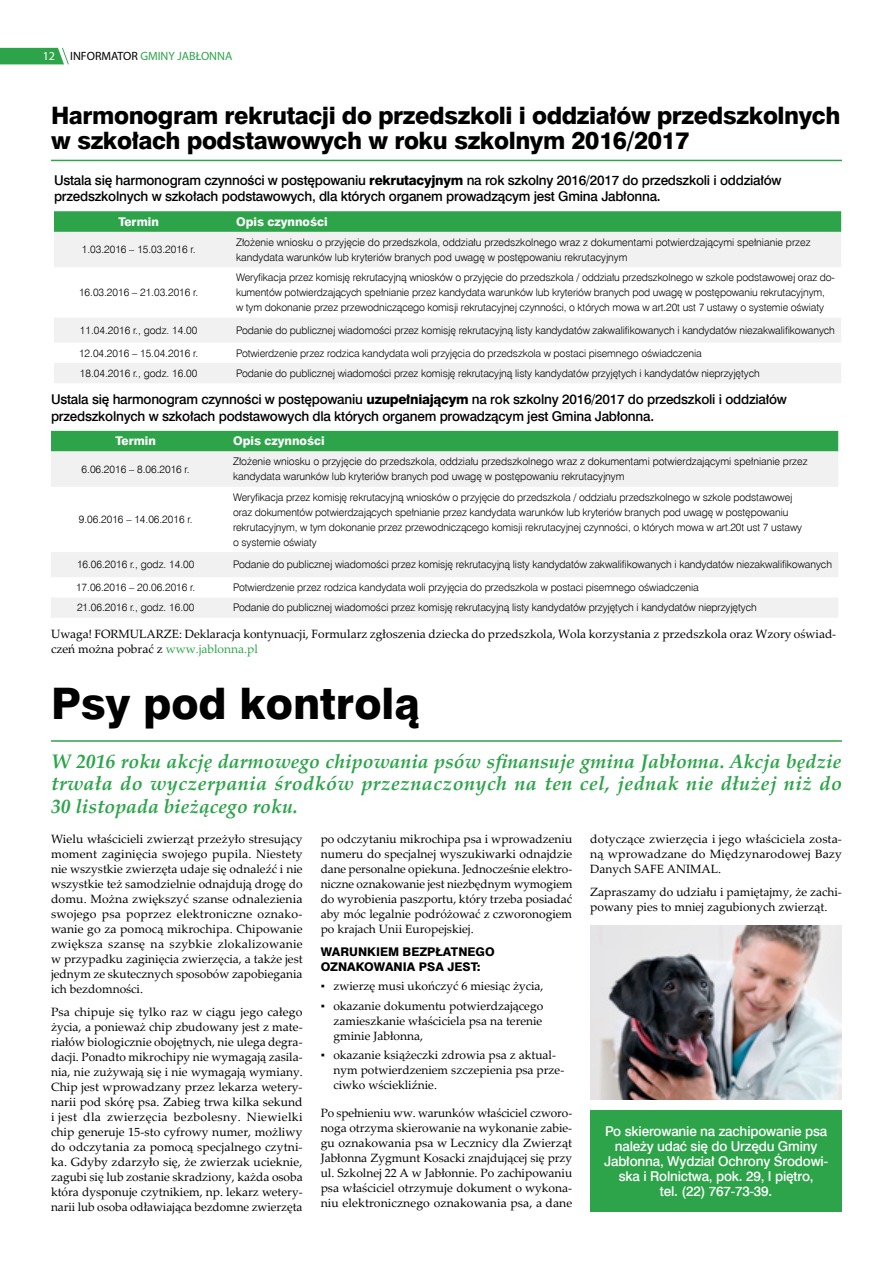
<style>
.page{position:relative;width:893px;height:1263px;background:#fff}
.page>*{position:absolute;margin:0;border:0;box-sizing:border-box;transform-origin:0 0}
.t1{font:43.5px "Swis 721 Hv EU";color:#000}
.t2{font:24px/25.5px "Swis 721 Hv EU";letter-spacing:-.015em;color:#000}
.t3{font:italic 700 19.5px/22.5px "Palatino Linotype";letter-spacing:.01em;color:#2da44a;text-align:justify}
.t4{font:13.5px/16.2px "Swis 721 Md EU";letter-spacing:-.015em;color:#000}
.t5{font:13.5px/15px "Swis 721 Md EU";letter-spacing:-.015em;color:#fff;text-align:center}
.t6{font:12px/15px "Palatino Linotype";color:#000;text-align:justify}
.t7{font:12px/15px "Swis 721 Hv EU";color:#000}
.t8{font:12px "Swis 721 Hv EU";color:#fff}
.t9{font:12px "Myriad Pro";color:#2da44a}
.t10{font:12px "Myriad Pro";color:#fff}
.t11{font:10.5px/15px "Swis 721 Lt EU";letter-spacing:-.005em;color:#000}
.s1{color:#000}
.s2{font-family:"Swis 721 Hv EU"}
.s3{color:#2da44a}
</style>
<div class="page">
<svg style="left:0;top:48px;width:69px;height:17px"></svg>
<hr style="left:51px;top:740px;width:791px;height:2px;background:#2da44a">
<div style="left:590px;top:1110px;width:252px;height:102px;background:#2da44a"></div>
<img style="left:590px;top:925px;width:252px;height:175px">
<svg style="left:54px;top:211px;width:787px;height:21px;background:#31a54d"></svg>
<svg style="left:54px;top:232px;width:787px;height:151px;fill:#f1f1f2"></svg>
<div style="left:51px;top:431px;width:787px;height:20px;background:#2da44a"></div>
<svg style="left:51px;top:451px;width:787px;height:167px"></svg>
<hr style="left:51px;top:160px;width:791px;height:1px;background:#2da44a">
<p class="t10" style="left:43px;top:49px;width:14px">12</p>
<p class="t9" style="left:70px;top:49px;width:164px"><span class="s1">INFORMATOR</span> GMINY JABŁONNA</p>
<h2 class="t2" style="left:51px;top:103px;width:791px">Harmonogram rekrutacji do przedszkoli i oddziałów przedszkolnych w szkołach podstawowych w roku szkolnym 2016/2017</h2>
<p class="t4" style="left:54px;top:173px;width:729px">Ustala się harmonogram czynności w postępowaniu <span class="s2">rekrutacyjnym</span> na rok szkolny 2016/2017 do przedszkoli i oddziałów przedszkolnych w szkołach podstawowych, dla których organem prowadzącym jest Gmina Jabłonna.</p>
<p class="t8" style="left:118px;top:214px;width:42px">Termin</p>
<p class="t8" style="left:236px;top:214px;width:93px">Opis czynności</p>
<p class="t11" style="left:82px;top:242px;width:115px">1.03.2016 – 15.03.2016 r.</p>
<p class="t11" style="left:236px;top:235px;width:576px">Złożenie wniosku o przyjęcie do przedszkola, oddziału przedszkolnego wraz z dokumentami potwierdzającymi spełnianie przez kandydata warunków lub kryteriów branych pod uwagę w postępowaniu rekrutacyjnym</p>
<p class="t11" style="left:79px;top:285px;width:121px">16.03.2016 – 21.03.2016 r.</p>
<p class="t11" style="left:236px;top:270px;width:600px">Weryfikacja przez komisję rekrutacyjną wniosków o przyjęcie do przedszkola / oddziału przedszkolnego w szkole podstawowej oraz do&shy;kumentów potwierdzających spełnianie przez kandydata warunków lub kryteriów branych pod uwagę w postępowaniu rekrutacyjnym,<br>w tym dokonanie przez przewodniczącego komisji rekrutacyjnej czynności, o których mowa w art.20t ust 7 ustawy o systemie oświaty</p>
<p class="t11" style="left:80px;top:323px;width:119px">11.04.2016 r., godz. 14.00</p>
<p class="t11" style="left:236px;top:323px;width:600px">Podanie do publicznej wiadomości przez komisję rekrutacyjną listy kandydatów zakwalifikowanych i kandydatów niezakwalifikowanych</p>
<p class="t11" style="left:79px;top:345px;width:121px">12.04.2016 – 15.04.2016 r.</p>
<p class="t11" style="left:236px;top:345px;width:467px">Potwierdzenie przez rodzica kandydata woli przyjęcia do przedszkola w postaci pisemnego oświadczenia</p>
<p class="t11" style="left:80px;top:366px;width:119px">18.04.2016 r., godz. 16.00</p>
<p class="t11" style="left:236px;top:366px;width:525px">Podanie do publicznej wiadomości przez komisję rekrutacyjną listy kandydatów przyjętych i kandydatów nieprzyjętych</p>
<p class="t4" style="left:51px;top:392px;width:737px">Ustala się harmonogram czynności w postępowaniu <span class="s2">uzupełniającym</span> na rok szkolny 2016/2017 do przedszkoli i oddziałów przedszkolnych w szkołach podstawowych dla których organem prowadzącym jest Gmina Jabłonna.</p>
<p class="t8" style="left:115px;top:434px;width:42px">Termin</p>
<p class="t8" style="left:233px;top:434px;width:93px">Opis czynności</p>
<p class="t11" style="left:82px;top:462px;width:110px">6.06.2016 – 8.06.2016 r.</p>
<p class="t11" style="left:233px;top:454px;width:576px">Złożenie wniosku o przyjęcie do przedszkola, oddziału przedszkolnego wraz z dokumentami potwierdzającymi spełnianie przez kandydata warunków lub kryteriów branych pod uwagę w postępowaniu rekrutacyjnym</p>
<p class="t11" style="left:79px;top:512px;width:115px">9.06.2016 – 14.06.2016 r.</p>
<p class="t11" style="left:233px;top:490px;width:570px">Weryfikacja przez komisję rekrutacyjną wniosków o przyjęcie do przedszkola / oddziału przedszkolnego w szkole podstawowej oraz dokumentów potwierdzających spełnianie przez kandydata warunków lub kryteriów branych pod uwagę w postępowaniu rekrutacyjnym, w tym dokonanie przez przewodniczącego komisji rekrutacyjnej czynności, o których mowa w art.20t ust 7 ustawy o systemie oświaty</p>
<p class="t11" style="left:77px;top:557px;width:119px">16.06.2016 r., godz. 14.00</p>
<p class="t11" style="left:233px;top:557px;width:600px">Podanie do publicznej wiadomości przez komisję rekrutacyjną listy kandydatów zakwalifikowanych i kandydatów niezakwalifikowanych</p>
<p class="t11" style="left:76px;top:580px;width:121px">17.06.2016 – 20.06.2016 r.</p>
<p class="t11" style="left:233px;top:580px;width:467px">Potwierdzenie przez rodzica kandydata woli przyjęcia do przedszkola w postaci pisemnego oświadczenia</p>
<p class="t11" style="left:77px;top:600px;width:119px">21.06.2016 r., godz. 16.00</p>
<p class="t11" style="left:233px;top:600px;width:525px">Podanie do publicznej wiadomości przez komisję rekrutacyjną listy kandydatów przyjętych i kandydatów nieprzyjętych</p>
<p class="t6" style="left:51px;top:626px;width:786px">Uwaga! FORMULARZE: Deklaracja kontynuacji, Formularz zgłoszenia dziecka do przedszkola, Wola korzystania z przedszkola oraz Wzory oświad&shy;czeń można pobrać z <span class="s3">www.jablonna.pl</span></p>
<h1 class="t1" style="left:51px;top:677px;width:370px">Psy pod kontrolą</h1>
<h3 class="t3" style="left:51px;top:749px;width:792px">W 2016 roku akcję darmowego chipowania psów sfinansuje gmina Jabłonna. Akcja będzie trwała do wyczerpania środków przeznaczonych na ten cel, jednak nie dłużej niż do 30 listopada bieżącego roku.</h3>
<p class="t6" style="left:51px;top:831px;width:253px">Wielu właścicieli zwierząt przeżyło stresujący moment zaginięcia swojego pupila. Niestety nie wszystkie zwierzęta udaje się odnaleźć i nie wszystkie też samodzielnie odnajdują drogę do domu. Można zwiększyć szanse odnalezienia swojego psa poprzez elektroniczne oznako&shy;wanie go za pomocą mikrochipa. Chipowanie zwiększa szansę na szybkie zlokalizowanie w przypadku zaginięcia zwierzęcia, a także jest jednym ze skutecznych sposobów zapobiegania ich bezdomności.</p>
<p class="t6" style="left:51px;top:1004px;width:253px">Psa chipuje się tylko raz w ciągu jego całego życia, a ponieważ chip zbudowany jest z mate&shy;riałów biologicznie obojętnych, nie ulega degra&shy;dacji. Ponadto mikrochipy nie wymagają zasila&shy;nia, nie zużywają się i nie wymagają wymiany.<br>Chip jest wprowadzany przez lekarza wetery&shy;narii pod skórę psa. Zabieg trwa kilka sekund i jest dla zwierzęcia bezbolesny. Niewielki chip generuje 15-sto cyfrowy numer, możliwy do odczytania za pomocą specjalnego czytni&shy;ka. Gdyby zdarzyło się, że zwierzak ucieknie, zagubi się lub zostanie skradziony, każda osoba która dysponuje czytnikiem, np. lekarz wetery&shy;narii lub osoba odławiająca bezdomne zwierzęta</p>
<p class="t6" style="left:321px;top:831px;width:253px">po odczytaniu mikrochipa psa i wprowadzeniu numeru do specjalnej wyszukiwarki odnajdzie dane personalne opiekuna. Jednocześnie elektro&shy;niczne oznakowanie jest niezbędnym wymogiem do wyrobienia paszportu, który trzeba posiadać aby móc legalnie podróżować z czworonogiem po krajach Unii Europejskiej.</p>
<p class="t7" style="left:321px;top:945px;width:175px">WARUNKIEM BEZPŁATNEGO<br>OZNAKOWANIA PSA JEST:</p>
<p class="t6" style="left:321px;top:978px;width:224px">▪ zwierzę musi ukończyć 6 miesiąc życia,</p>
<p class="t6" style="left:333px;top:998px;width:211px;text-indent:-13px">▪ okazanie dokumentu potwierdzającego zamieszkanie właściciela psa na terenie gminie Jabłonna,</p>
<p class="t6" style="left:333px;top:1047px;width:232px;text-align:left;text-indent:-13px">▪ okazanie książeczki zdrowia psa z aktual&shy;nym potwierdzeniem szczepienia psa prze&shy;ciwko wściekliźnie.</p>
<p class="t6" style="left:321px;top:1105px;width:253px">Po spełnieniu ww. warunków właściciel czworo&shy;noga otrzyma skierowanie na wykonanie zabie&shy;gu oznakowania psa w Lecznicy dla Zwierząt Jabłonna Zygmunt Kosacki znajdującej się przy ul. Szkolnej 22 A w Jabłonnie. Po zachipowaniu psa właściciel otrzymuje dokument o wykona&shy;niu elektronicznego oznakowania psa, a dane</p>
<p class="t6" style="left:590px;top:831px;width:253px">dotyczące zwierzęcia i jego właściciela zosta&shy;ną wprowadzane do Międzynarodowej Bazy Danych SAFE ANIMAL.</p>
<p class="t6" style="left:590px;top:884px;width:253px">Zapraszamy do udziału i pamiętajmy, że zachi&shy;powany pies to mniej zagubionych zwierząt.</p>
<p class="t5" style="left:604px;top:1124px;width:225px">Po skierowanie na zachipowanie psa należy udać się do Urzędu Gminy<br>Jabłonna, Wydział Ochrony Środowi&shy;ska i Rolnictwa, pok. 29, I piętro,<br>tel. (22) 767-73-39.</p>
</div>
